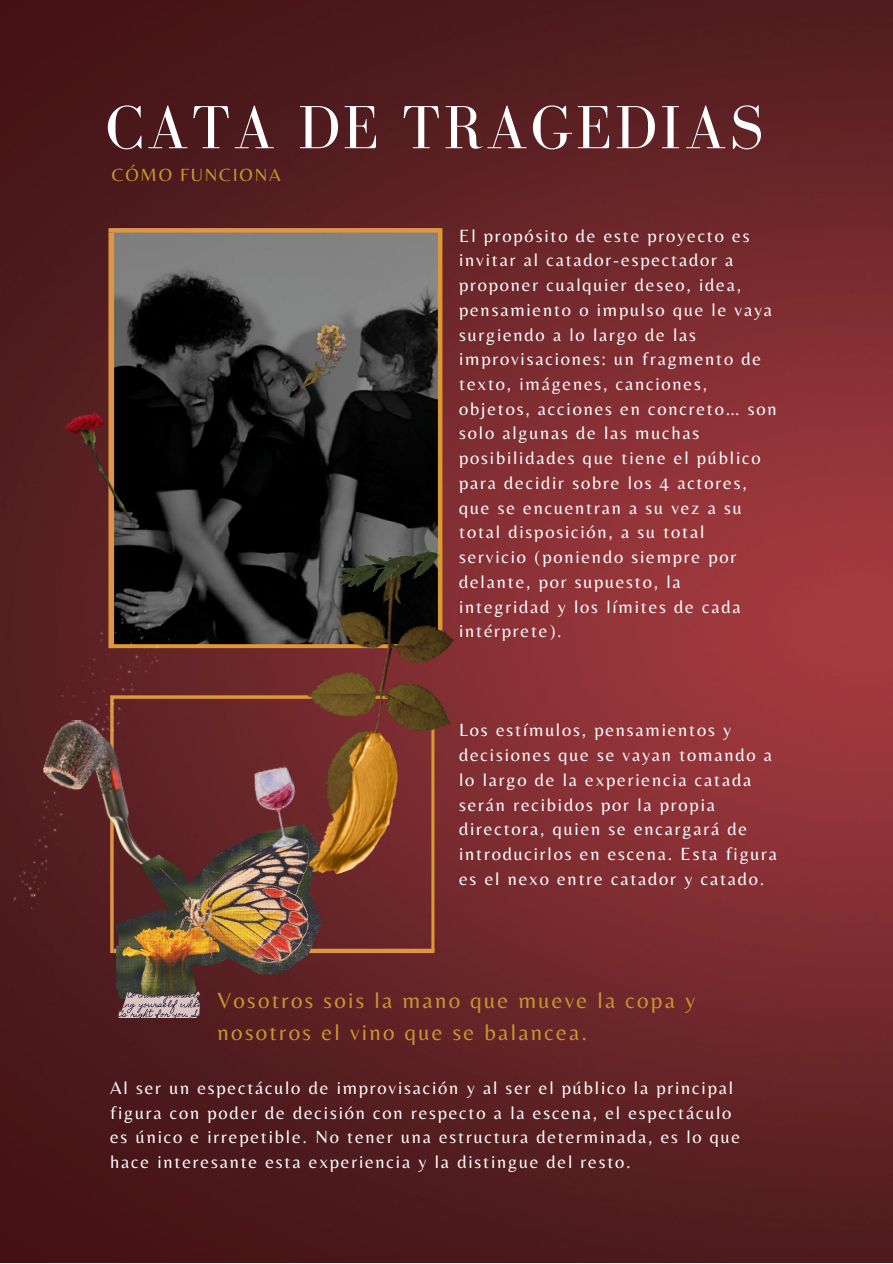
<style>
.page{position:relative;width:893px;height:1264px;background:#fff}
.page>*{position:absolute;margin:0;border:0;box-sizing:border-box;transform-origin:0 0}
.t1{font:62.7px "Bodoni FLF";letter-spacing:.05em;color:#fff}
.t2{font:22.95px/31.5px "Belleza";letter-spacing:.1em;color:#c89631}
.t3{font:18.45px/24.8px "Belleza";letter-spacing:.1em;color:#fff}
.t4{font:18.45px "Belleza";letter-spacing:.1em;color:#c89631}
</style>
<div class="page">
<img style="left:0;top:0;width:892px;height:1262px">
<img style="left:114px;top:232px;width:323px;height:412px">
<hr style="left:108px;top:228px;width:330px;height:4px;background:#dd9547">
<div style="left:108px;top:232px;width:6px;height:416px;background:#dd9547"></div>
<svg style="left:179px;top:644px;width:52px;height:4px"></svg>
<hr style="left:438px;top:228px;width:4px;height:418px;background:#dd9934">
<svg style="left:110px;top:870px;width:4px;height:83px"></svg>
<div style="left:114px;top:948px;width:320px;height:5px;background:#dd9547"></div>
<hr style="left:431px;top:695px;width:3px;height:255px;background:#dd9934">
<hr style="left:110px;top:695px;width:322px;height:3px;background:#dd9934">
<img style="left:231px;top:550px;width:272px;height:274px">
<img style="left:43px;top:718px;width:116px;height:152px">
<img style="left:116px;top:824px;width:205px;height:174px">
<img style="left:63px;top:409px;width:76px;height:123px">
<img style="left:275px;top:319px;width:82px;height:73px">
<img style="left:45px;top:594px;width:134px;height:162px">
<img style="left:335px;top:532px;width:106px;height:71px">
<img style="left:10px;top:763px;width:67px;height:152px">
<img style="left:272px;top:726px;width:153px;height:156px">
<svg style="left:118px;top:991px;width:83px;height:26px;background:#9c8a8c"></svg>
<img style="left:251px;top:765px;width:54px;height:86px">
<h1 class="t1" style="left:105px;top:93px;width:659px">CATA DE TRAGEDIAS</h1>
<p class="t4" style="left:112px;top:163px;width:170px">CÓMO FUNCIONA</p>
<p class="t3" style="left:459px;top:223px;width:319px">El propósito de este proyecto es invitar al catador-espectador a proponer cualquier deseo, idea, pensamiento o impulso que le vaya surgiendo a lo largo de las improvisaciones: un fragmento de texto, imágenes, canciones, objetos, acciones en concreto… son solo algunas de las muchas posibilidades que tiene el público para decidir sobre los 4 actores, que se encuentran a su vez a su total disposición, a su total<br>servicio (poniendo siempre por delante, por supuesto, la<br>integridad y los límites de cada intérprete).</p>
<p class="t3" style="left:459px;top:717px;width:319px">Los estímulos, pensamientos y decisiones que se vayan tomando a lo largo de la experiencia catada serán recibidos por la propia directora, quien se encargará de introducirlos en escena. Esta figura es el nexo entre catador y catado.</p>
<p class="t2" style="left:217px;top:984px;width:479px">Vosotros sois la mano que mueve la copa y nosotros el vino que se balancea.</p>
<p class="t3" style="left:110px;top:1075px;width:631px">Al ser un espectáculo de improvisación y al ser el público la principal figura con poder de decisión con respecto a la escena, el espectáculo es único e irrepetible. No tener una estructura determinada, es lo que hace interesante esta experiencia y la distingue del resto.</p>
</div>
